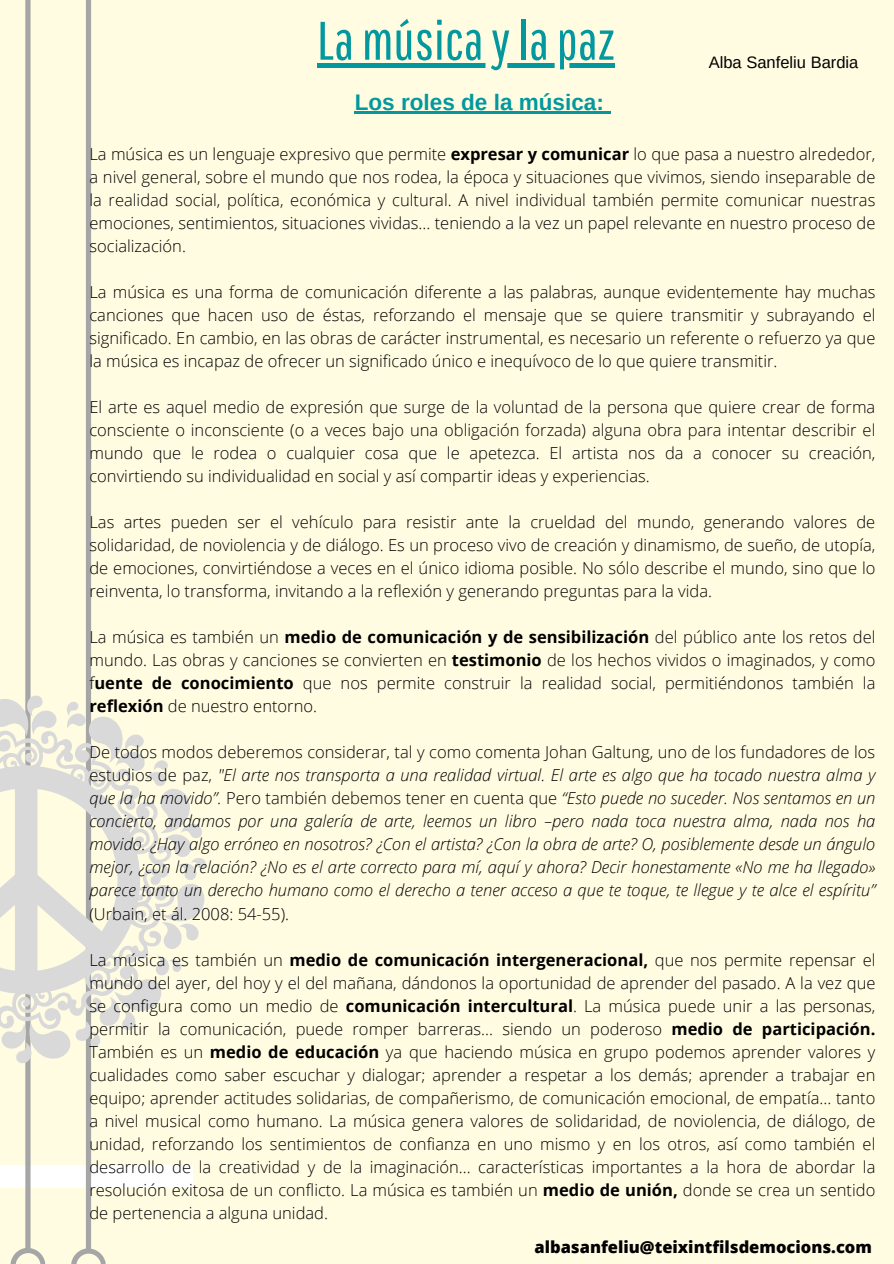
<style>
.page{position:relative;width:894px;height:1264px;background:#fff}
.page>*{position:absolute;margin:0;border:0;box-sizing:border-box;transform-origin:0 0}
.t1{font:54px "Pathway Gothic One";color:#03989e}
.t2{font:700 22.5px "Arimo";color:#03989e}
.t3{font:300 16.5px/23px "Open Sans";color:#000;text-align:justify}
.t4{font:italic 300 16.5px/23px "Open Sans";color:#000;text-align:justify}
.t5{font:800 16.5px "Open Sans";color:#000}
.t6{font:16.5px "Arimo";color:#000}
.s1{font-weight:700}
.s2{font-style:normal}
</style>
<div class="page">
<div style="left:0;top:0;width:893px;height:1263px;background:#fffce1"></div>
<svg style="left:0;top:0;width:206px;height:1263px"></svg>
<hr style="left:354px;top:112px;width:249px;height:2px;background:#03989e">
<svg style="left:603px;top:112px;width:7px;height:2px"></svg>
<div style="left:317px;top:63px;width:297px;height:5px;background:#03989e"></div>
<p class="t1" style="left:317px;top:8px;width:299px">Lamúsicaylapaz</p>
<p class="t6" style="left:708px;top:53px;width:151px">Alba Sanfeliu Bardia</p>
<p class="t2" style="left:354px;top:90px;width:251px">Los roles de la música:</p>
<p class="t3" style="left:89px;top:142px;width:787px">La música es un lenguaje expresivo que permite <span class="s1">expresar y comunicar</span> lo que pasa a nuestro alrededor, a nivel general, sobre el mundo que nos rodea, la época y situaciones que vivimos, siendo inseparable de la realidad social, política, económica y cultural. A nivel individual también permite comunicar nuestras emociones, sentimientos, situaciones vividas... teniendo a la vez un papel relevante en nuestro proceso de socialización.</p>
<p class="t3" style="left:89px;top:280px;width:787px">La música es una forma de comunicación diferente a las palabras, aunque evidentemente hay muchas canciones que hacen uso de éstas, reforzando el mensaje que se quiere transmitir y subrayando el significado. En cambio, en las obras de carácter instrumental, es necesario un referente o refuerzo ya que la música es incapaz de ofrecer un significado único e inequívoco de lo que quiere transmitir.</p>
<p class="t3" style="left:89px;top:395px;width:787px">El arte es aquel medio de expresión que surge de la voluntad de la persona que quiere crear de forma consciente o inconsciente (o a veces bajo una obligación forzada) alguna obra para intentar describir el mundo que le rodea o cualquier cosa que le apetezca. El artista nos da a conocer su creación, convirtiendo su individualidad en social y así compartir ideas y experiencias.</p>
<p class="t3" style="left:89px;top:510px;width:787px">Las artes pueden ser el vehículo para resistir ante la crueldad del mundo, generando valores de solidaridad, de noviolencia y de diálogo. Es un proceso vivo de creación y dinamismo, de sueño, de utopía, de emociones, convirtiéndose a veces en el único idioma posible. No sólo describe el mundo, sino que lo reinventa, lo transforma, invitando a la reflexión y generando preguntas para la vida.</p>
<p class="t3" style="left:89px;top:625px;width:787px">La música es también un <span class="s1">medio de comunicación y de sensibilización</span> del público ante los retos del mundo. Las obras y canciones se convierten en <span class="s1">testimonio</span> de los hechos vividos o imaginados, y como f<span class="s1">uente de conocimiento</span> que nos permite construir la realidad social, permitiéndonos también la <span class="s1">reflexión</span> de nuestro entorno.</p>
<p class="t4" style="left:89px;top:740px;width:787px"><span class="s2">De todos modos deberemos considerar, tal y como comenta Johan Galtung, uno de los fundadores de los estudios de paz,</span> "El arte nos transporta a una realidad virtual. El arte es algo que ha tocado nuestra alma y que la ha movido”. <span class="s2">Pero también debemos tener en cuenta que</span> “Esto puede no suceder. Nos sentamos en un concierto, andamos por una galería de arte, leemos un libro –pero nada toca nuestra alma, nada nos ha movido. ¿Hay algo erróneo en nosotros? ¿Con el artista? ¿Con la obra de arte? O, posiblemente desde un ángulo mejor, ¿con la relación? ¿No es el arte correcto para mí, aquí y ahora? Decir honestamente «No me ha llegado» parece tanto un derecho humano como el derecho a tener acceso a que te toque, te llegue y te alce el espíritu” <span class="s2">(Urbain, et ál. 2008: 54-55).</span></p>
<p class="t3" style="left:89px;top:947px;width:787px">La música es también un <span class="s1">medio de comunicación intergeneracional,</span> que nos permite repensar el mundo del ayer, del hoy y el del mañana, dándonos la oportunidad de aprender del pasado. A la vez que se configura como un medio de <span class="s1">comunicación intercultural</span>. La música puede unir a las personas, permitir la comunicación, puede romper barreras... siendo un poderoso <span class="s1">medio de participación.<br></span>También es un <span class="s1">medio de educación</span> ya que haciendo música en grupo podemos aprender valores y cualidades como saber escuchar y dialogar; aprender a respetar a los demás; aprender a trabajar en equipo; aprender actitudes solidarias, de compañerismo, de comunicación emocional, de empatía... tanto a nivel musical como humano. La música genera valores de solidaridad, de noviolencia, de diálogo, de unidad, reforzando los sentimientos de confianza en uno mismo y en los otros, así como también el desarrollo de la creatividad y de la imaginación... características importantes a la hora de abordar la resolución exitosa de un conflicto. La música es también un <span class="s1">medio de unión,</span> donde se crea un sentido de pertenencia a alguna unidad.</p>
<p class="t5" style="left:534px;top:1234px;width:339px">albasanfeliu@teixintfilsdemocions.com</p>
</div>
